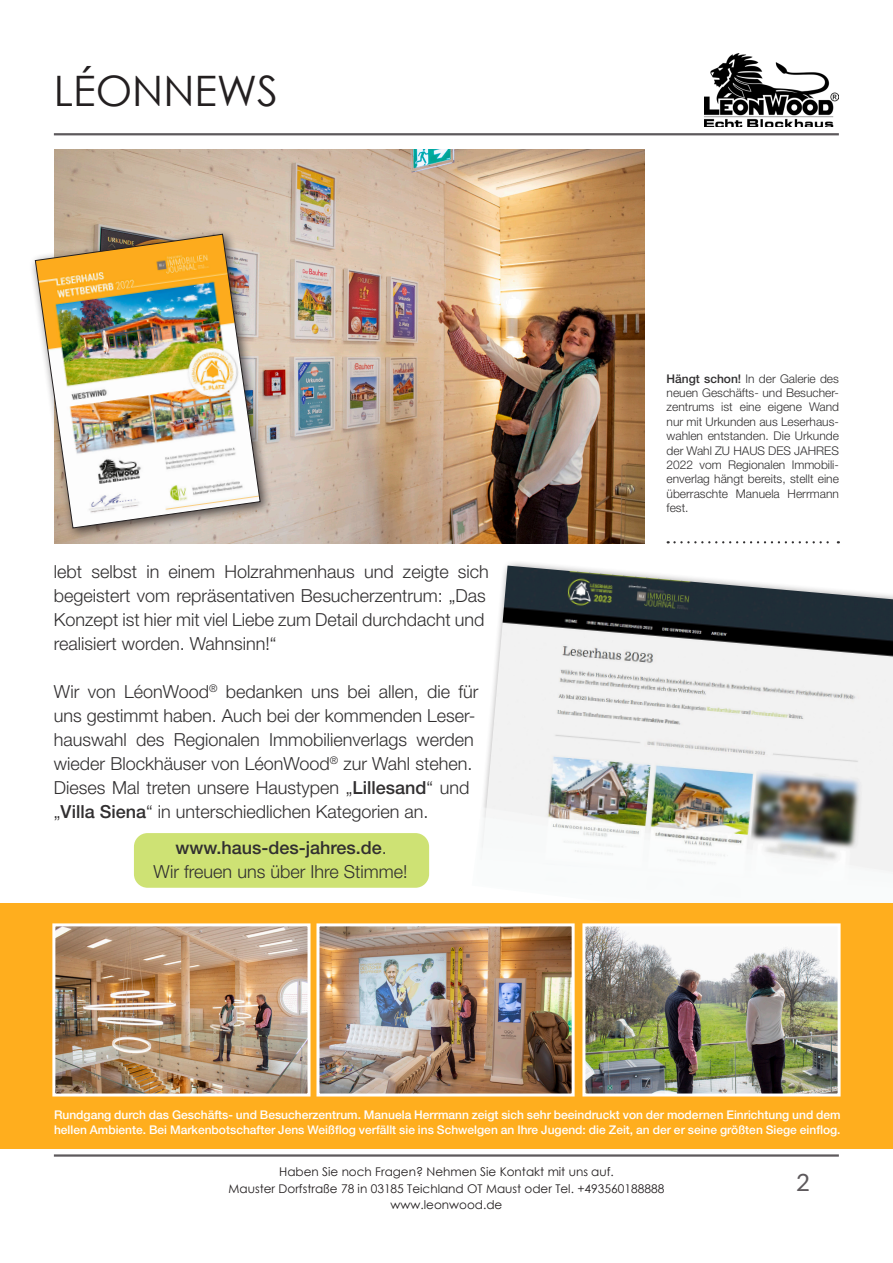
<style>
.page{position:relative;width:893px;height:1263px;background:#fff}
.page>*{position:absolute;margin:0;border:0;box-sizing:border-box;transform-origin:0 0}
.t1{font:42px "Century Gothic";color:#231f20}
.t2{font:24px "Lato";color:#5d595c}
.t3{font:300 18px/24px "Helvetica Neue LT Std";color:#312f30}
.t4{font:300 12px/14.4px "Helvetica Neue LT Std";color:#312f30;text-align:justify}
.t5{font:500 12px/14.4px "Helvetica Neue LT Std";color:#fff}
.t6{font:12px/16.5px "Century Gothic";color:#231f20;text-align:center}
.s1{font-weight:500}
</style>
<div class="page">
<hr style="left:54px;top:1154px;width:785px;height:3px;background:#5d595c">
<img style="left:705px;top:54px;width:134px;height:73px">
<hr style="left:54px;top:133px;width:785px;height:2px;background:#5d595c">
<img style="left:54px;top:150px;width:590px;height:393px">
<div style="left:29px;top:228px;width:243px;height:312px;background:#231f20;opacity:.75"></div>
<img style="left:35px;top:233px;width:226px;height:296px">
<svg style="left:668px;top:541px;width:171px;height:2px"></svg>
<img style="left:484px;top:566px;width:409px;height:232px">
<img style="left:481px;top:798px;width:412px;height:74px">
<div style="left:0;top:903px;width:893px;height:246px;background:#ffae1e"></div>
<img style="left:320px;top:927px;width:251px;height:165px">
<div style="left:316px;top:923px;width:259px;height:173px;border:3px solid #fff"></div>
<img style="left:586px;top:927px;width:251px;height:165px">
<div style="left:582px;top:923px;width:259px;height:173px;border:3px solid #fff"></div>
<img style="left:56px;top:927px;width:251px;height:165px">
<div style="left:52px;top:923px;width:259px;height:173px;border:3px solid #fff"></div>
<div style="left:134px;top:833px;width:295px;height:55px;background:#cee274;border-radius:14px"></div>
<h1 class="t1" style="left:54px;top:62px;width:226px">LÉONNEWS</h1>
<p class="t3" style="left:54px;top:559px;width:436px">lebt selbst in einem Holzrahmenhaus und zeigte sich begeistert vom repräsentativen Besucherzentrum: „Das Konzept ist hier mit viel Liebe zum Detail durchdacht und realisiert worden. Wahnsinn!“</p>
<p class="t3" style="left:54px;top:679px;width:426px">Wir von LéonWood<sup>®</sup> bedanken uns bei allen, die für uns gestimmt haben. Auch bei der kommenden Leser&shy;hauswahl des Regionalen Immobilienverlags werden wieder Blockhäuser von LéonWood<sup>®</sup> zur Wahl stehen.<br>Dieses Mal treten unsere Haustypen „<span class="s1">Lillesand</span>“ und „<span class="s1">Villa Siena</span>“ in unterschiedlichen Kategorien an.</p>
<p class="t3" style="left:154px;top:836px;width:255px;text-align:center"><span class="s1">www.haus-des-jahres.de</span>.<br>Wir freuen uns über Ihre Stimme!</p>
<p class="t4" style="left:666px;top:371px;width:174px"><span class="s1">Hängt schon!</span> In der Galerie des neuen Geschäfts- und Besucher&shy;zentrums ist eine eigene Wand nur mit Urkunden aus Leserhaus&shy;wahlen entstanden. Die Urkunde der Wahl ZU HAUS DES JAHRES 2022 vom Regionalen Immobili&shy;enverlag hängt bereits, stellt eine überraschte Manuela Herrmann fest.</p>
<p class="t5" style="left:54px;top:1108px;width:788px">Rundgang durch das Geschäfts- und Besucherzentrum. Manuela Herrmann zeigt sich sehr beeindruckt von der modernen Einrichtung und dem hellen Ambiente. Bei Markenbotschafter Jens Weißflog verfällt sie ins Schwelgen an Ihre Jugend: die Zeit, an der er seine größten Siege einflog.</p>
<p class="t6" style="left:229px;top:1163px;width:437px">Haben Sie noch Fragen? Nehmen Sie Kontakt mit uns auf.<br>Mauster Dorfstraße 78 in 03185 Teichland OT Maust oder Tel. +493560188888 www.leonwood.de</p>
<h2 class="t2" style="left:796px;top:1165px;width:15px">2</h2>
</div>
